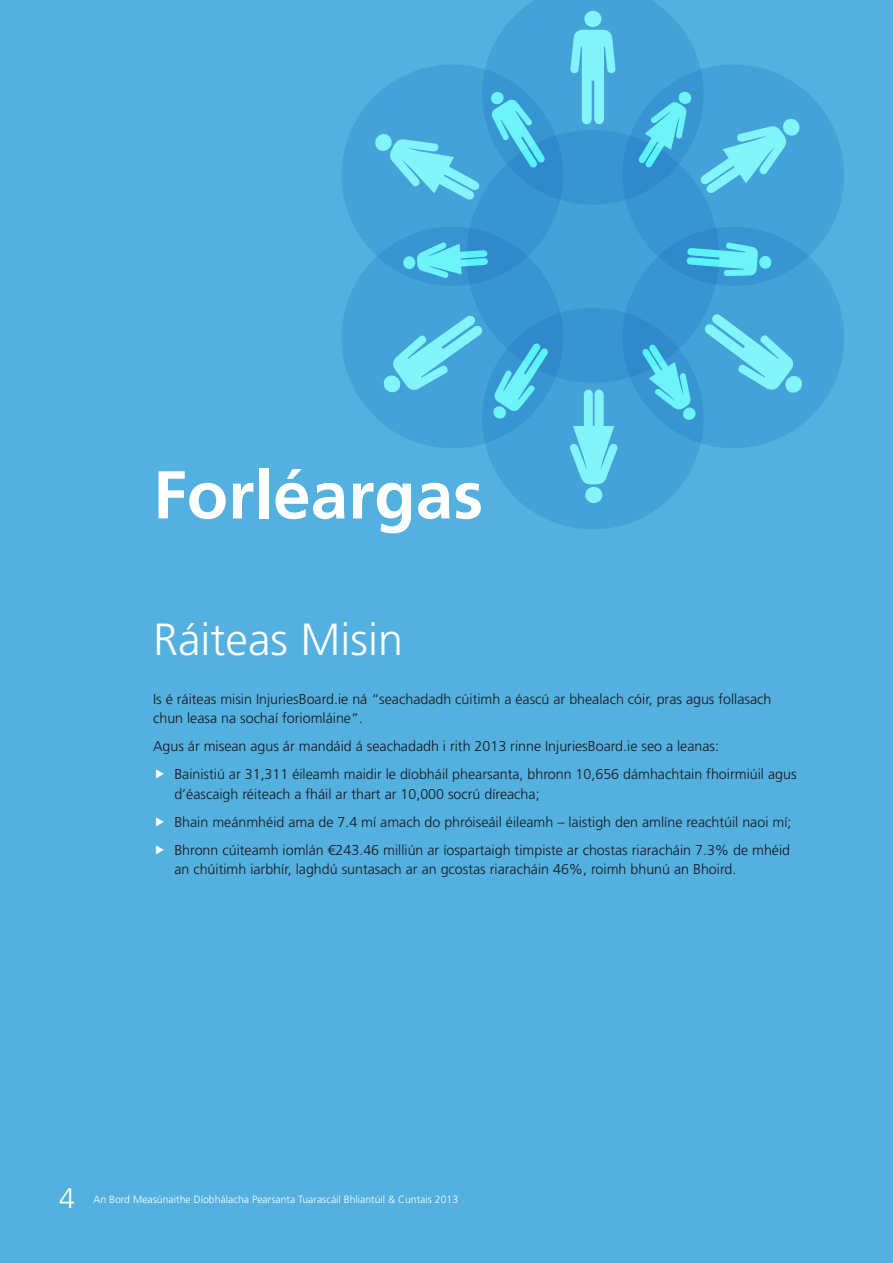
<style>
.page{position:relative;width:893px;height:1263px;background:#53b0df}
.page>*{position:absolute;margin:0;border:0;box-sizing:border-box;transform-origin:0 0}
.Head_0{font:700 67.5px "Frutiger LT Std";color:#fff}
.Head_I__7{font:300 45px "Frutiger LT Std";color:#fff}
.Folio{font:300 28.5px "Frutiger LT Std";color:#fff}
.Body_5-5__2{font:300 14.25px/19.5px "Frutiger LT Std";color:#1a171c}
.Body__2{font:300 14.25px/19.5px "Frutiger LT Std";color:#1a171c}
.t1{font:300 10.5px "Frutiger LT Std";color:#fff}
</style>
<div class="page">
<svg style="left:487px;top:0;width:212px;height:134px;fill:#45a2d8"></svg>
<div style="left:482px;top:308px;width:222px;height:221px;background:#45a2d8;border-radius:50%"></div>
<svg style="left:342px;top:64px;width:221px;height:163px;fill:#45a2d8"></svg>
<svg style="left:630px;top:286px;width:214px;height:162px;fill:#45a2d8"></svg>
<svg style="left:342px;top:227px;width:213px;height:221px;fill:#45a2d8"></svg>
<svg style="left:623px;top:64px;width:221px;height:222px;fill:#45a2d8"></svg>
<div style="left:466px;top:130px;width:253px;height:253px;background:linear-gradient(to right,#3995d1,#3995d1);border-radius:50%"></div>
<svg style="left:375px;top:134px;width:104px;height:65px"></svg>
<div style="left:585px;top:487px;width:17px;height:16px;background:#82f5fb;border-radius:50%"></div>
<svg style="left:570px;top:390px;width:47px;height:94px"></svg>
<svg style="left:701px;top:119px;width:98px;height:74px"></svg>
<div style="left:584px;top:11px;width:17px;height:16px;background:#82f5fb;border-radius:50%"></div>
<svg style="left:570px;top:30px;width:45px;height:94px"></svg>
<svg style="left:705px;top:314px;width:97px;height:79px"></svg>
<svg style="left:384px;top:316px;width:98px;height:76px"></svg>
<div style="left:403px;top:256px;width:12px;height:13px;background:#6cf4fa;border-radius:50%"></div>
<svg style="left:417px;top:242px;width:71px;height:36px;background:#51c8e6"></svg>
<svg style="left:642px;top:345px;width:54px;height:75px"></svg>
<svg style="left:639px;top:92px;width:52px;height:75px;background:#4cbae1"></svg>
<svg style="left:491px;top:92px;width:54px;height:76px;background:#4bb9e0"></svg>
<div style="left:759px;top:256px;width:12px;height:13px;background:#6cf4fa;border-radius:50%"></div>
<svg style="left:687px;top:242px;width:71px;height:34px;background:#51cbe7"></svg>
<svg style="left:493px;top:343px;width:55px;height:76px"></svg>
<p class="Head_0" style="left:153px;top:455px;width:332px">Forléargas</p>
<p class="Head_I__7" style="left:153px;top:614px;width:252px">Ráiteas Misin</p>
<p class="Body__2" style="left:153px;top:689px;width:620px">Is é ráiteas misin InjuriesBoard.ie ná “seachadadh cúitimh a éascú ar bhealach cóir, pras agus follasach chun leasa na sochaí foriomláine”.</p>
<p class="Body__2" style="left:153px;top:737px;width:567px">Agus ár misean agus ár mandáid á seachadadh i rith 2013 rinne InjuriesBoard.ie seo a leanas:</p>
<p class="Body_5-5__2" style="left:174px;top:765px;width:624px">Bainistiú ar 31,311 éileamh maidir le díobháil phearsanta, bhronn 10,656 dámhachtain fhoirmiúil agus d’éascaigh réiteach a fháil ar thart ar 10,000 socrú díreacha;</p>
<p class="Body_5-5__2" style="left:174px;top:812px;width:619px">Bhain meánmhéid ama de 7.4 mí amach do phróiseáil éileamh – laistigh den amlíne reachtúil naoi mí;</p>
<p class="Body_5-5__2" style="left:174px;top:840px;width:617px">Bhronn cúiteamh iomlán €243.46 milliún ar íospartaigh timpiste ar chostas riaracháin 7.3% de mhéid an chúitimh iarbhír, laghdú suntasach ar an gcostas riaracháin 46%, roimh bhunú an Bhoird.</p>
<p class="Folio" style="left:59px;top:1182px;width:17px">4</p>
<p class="t1" style="left:94px;top:1194px;width:366px">An Bord Measúnaithe Díobhálacha Pearsanta Tuarascáil Bhliantúil &amp; Cuntais 2013</p>
</div>
